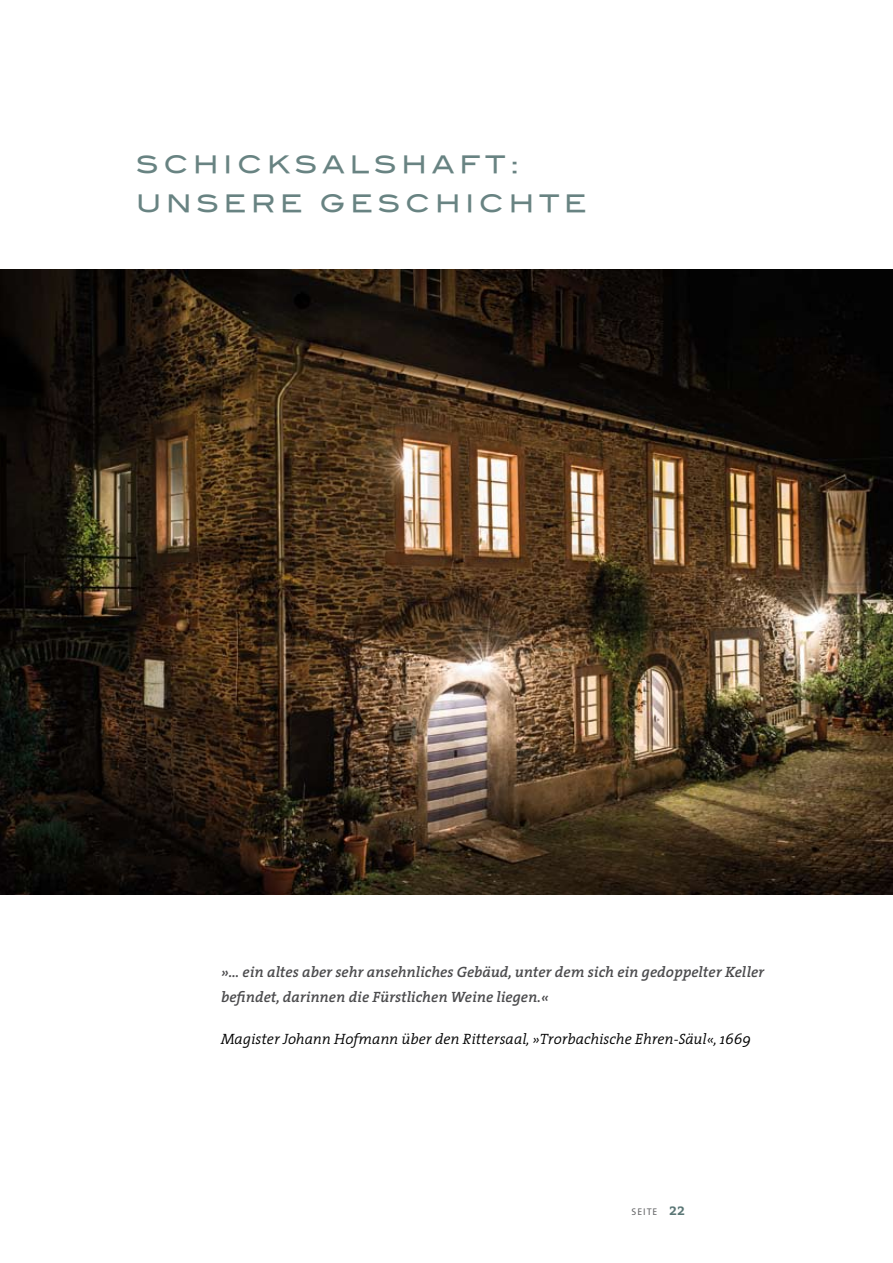
<style>
.page{position:relative;width:893px;height:1263px;background:#fff}
.page>*{position:absolute;margin:0;border:0;box-sizing:border-box;transform-origin:0 0}
.t1{font:24px/39px "Blair Md ITCTT Medium";letter-spacing:.2em;color:#688382}
.t2{font:italic 600 15px/24px "The Serif";color:#4b4b4d}
.t3{font:italic 300 15px "The Serif";color:#000}
.t4{font:9.75px "The Sans";letter-spacing:.1em;color:#666769}
.s1{font-family:"The Serif";font-weight:600;font-size:16.5px;color:#5a7675}
</style>
<div class="page">
<img style="left:0;top:269px;width:893px;height:626px">
<h1 class="t1" style="left:136px;top:143px;width:384px">SCHI CKS ALS HAFT:<br>U NSERE</h1>
<h1 class="t1" style="left:319px;top:182px;width:27px">GES</h1>
<h1 class="t1" style="left:405px;top:182px;width:179px">CHI CHTE</h1>
<p class="t2" style="left:221px;top:960px;width:545px">»… ein altes aber sehr ansehnliches Gebäud, unter dem sich ein gedoppelter Keller befindet, darinnen die Fürstlichen Weine liegen.«</p>
<p class="t3" style="left:221px;top:1026px;width:531px">Magister Johann Hofmann über den Rittersaal, »Trorbachische Ehren-Säul«, 1669</p>
<p class="t4" style="left:631px;top:1204px;width:55px">Seite <span class="s1">22</span></p>
</div>
